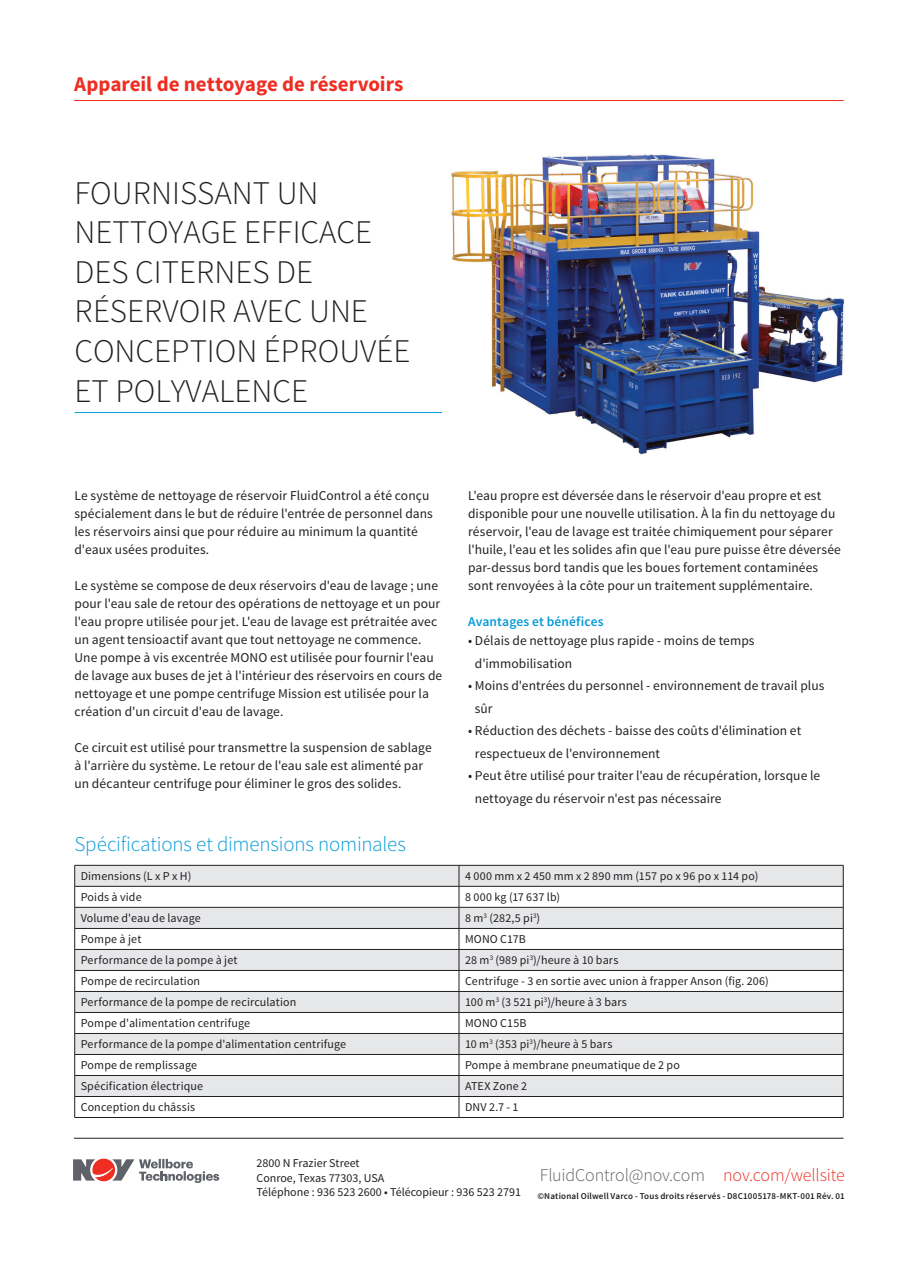
<style>
.page{position:relative;width:918px;height:1263px;background:#fff}
.page>*{position:absolute;margin:0;border:0;box-sizing:border-box;transform-origin:0 0}
.t1{font:300 33px/39.6px "Source Sans Pro";color:#231f20}
.t2{font:300 21px "Source Sans Pro";letter-spacing:-.01em;color:#069ad9}
.t3{font:700 21px "Source Sans Pro";letter-spacing:-.005em;color:#ee2e22}
.t4{font:300 18px "Source Sans Pro";letter-spacing:-.01em;color:#5f6369}
.Bulleted_Text__Sourc{font:13.5px/18px "Source Sans Pro";letter-spacing:.005em;color:#231f20}
.t5{font:600 13.5px "Source Sans Pro";letter-spacing:.01em;color:#069ad9}
.t6{font:12px/14.4px "Source Sans Pro";letter-spacing:.01em;color:#231f20}
.t7{font:600 9px "Source Sans Pro";letter-spacing:.02em;color:#231f20}
.s1{color:#ee2e22}
</style>
<div class="page">
<hr style="left:75px;top:412px;width:378px;height:1px;background:#069ad9">
<hr style="left:74px;top:1138px;width:769px;height:1px;background:#231f20">
<svg style="left:73px;top:1158px;width:146px;height:24px"></svg>
<svg style="left:75px;top:866px;width:768px;height:230px;fill:#e6e7e9"></svg>
<hr style="left:75px;top:865px;width:384px;height:1px;background:#231f20">
<hr style="left:459px;top:865px;width:384px;height:1px;background:#231f20">
<hr style="left:75px;top:886px;width:384px;height:1px;background:#231f20">
<hr style="left:459px;top:886px;width:384px;height:1px;background:#231f20">
<hr style="left:75px;top:907px;width:384px;height:1px;background:#231f20">
<hr style="left:459px;top:907px;width:384px;height:1px;background:#231f20">
<hr style="left:75px;top:928px;width:384px;height:1px;background:#231f20">
<hr style="left:459px;top:928px;width:384px;height:1px;background:#231f20">
<hr style="left:75px;top:949px;width:384px;height:1px;background:#231f20">
<hr style="left:459px;top:949px;width:384px;height:1px;background:#231f20">
<hr style="left:75px;top:970px;width:384px;height:1px;background:#231f20">
<hr style="left:459px;top:970px;width:384px;height:1px;background:#231f20">
<hr style="left:75px;top:991px;width:384px;height:1px;background:#231f20">
<hr style="left:459px;top:991px;width:384px;height:1px;background:#231f20">
<hr style="left:75px;top:1012px;width:384px;height:1px;background:#231f20">
<hr style="left:459px;top:1012px;width:384px;height:1px;background:#231f20">
<hr style="left:75px;top:1033px;width:384px;height:1px;background:#231f20">
<hr style="left:459px;top:1033px;width:384px;height:1px;background:#231f20">
<hr style="left:75px;top:1054px;width:384px;height:1px;background:#231f20">
<hr style="left:459px;top:1054px;width:384px;height:1px;background:#231f20">
<hr style="left:75px;top:1075px;width:384px;height:1px;background:#231f20">
<hr style="left:459px;top:1075px;width:384px;height:1px;background:#231f20">
<hr style="left:75px;top:1096px;width:384px;height:1px;background:#231f20">
<svg style="left:74px;top:865px;width:1px;height:252px"></svg>
<hr style="left:459px;top:1096px;width:384px;height:1px;background:#231f20">
<svg style="left:459px;top:865px;width:1px;height:252px"></svg>
<svg style="left:843px;top:865px;width:1px;height:252px"></svg>
<hr style="left:75px;top:1117px;width:384px;height:1px;background:#231f20">
<hr style="left:459px;top:1117px;width:384px;height:1px;background:#231f20">
<img style="left:443px;top:154px;width:401px;height:301px">
<hr style="left:74px;top:100px;width:770px;height:1px;background:#ee2e22">
<h2 class="t3" style="left:74px;top:71px;width:331px">Appareil de nettoyage de réservoirs</h2>
<p class="t1" style="left:75px;top:173px;width:338px">FOURNISSANT UN<br>NETTOYAGE EFFICACE<br>DES CITERNES DE<br>RÉSERVOIR AVEC UNE<br>CONCEPTION ÉPROUVÉE<br>ET POLYVALENCE</p>
<p class="Bulleted_Text__Sourc" style="left:75px;top:486px;width:360px">Le système de nettoyage de réservoir FluidControl a été conçu spécialement dans le but de réduire l'entrée de personnel dans les réservoirs ainsi que pour réduire au minimum la quantité d'eaux usées produites.</p>
<p class="Bulleted_Text__Sourc" style="left:75px;top:576px;width:369px">Le système se compose de deux réservoirs d'eau de lavage ; une pour l'eau sale de retour des opérations de nettoyage et un pour l'eau propre utilisée pour jet. L'eau de lavage est prétraitée avec un agent tensioactif avant que tout nettoyage ne commence.<br>Une pompe à vis excentrée MONO est utilisée pour fournir l'eau de lavage aux buses de jet à l'intérieur des réservoirs en cours de nettoyage et une pompe centrifuge Mission est utilisée pour la création d'un circuit d'eau de lavage.</p>
<p class="Bulleted_Text__Sourc" style="left:75px;top:738px;width:359px">Ce circuit est utilisé pour transmettre la suspension de sablage à l'arrière du système. Le retour de l'eau sale est alimenté par un décanteur centrifuge pour éliminer le gros des solides.</p>
<p class="Bulleted_Text__Sourc" style="left:468px;top:486px;width:374px">L'eau propre est déversée dans le réservoir d'eau propre et est disponible pour une nouvelle utilisation. À la fin du nettoyage du réservoir, l'eau de lavage est traitée chimiquement pour séparer l'huile, l'eau et les solides afin que l'eau pure puisse être déversée par-dessus bord tandis que les boues fortement contaminées sont renvoyées à la côte pour un traitement supplémentaire.</p>
<p class="t5" style="left:468px;top:613px;width:137px">Avantages et bénéfices</p>
<p class="Bulleted_Text__Sourc" style="left:475px;top:630px;width:281px;line-height:22.5px;text-indent:-7px">• Délais de nettoyage plus rapide - moins de temps d'immobilisation</p>
<p class="Bulleted_Text__Sourc" style="left:475px;top:675px;width:351px;line-height:22.5px;text-indent:-7px">• Moins d'entrées du personnel - environnement de travail plus sûr</p>
<p class="Bulleted_Text__Sourc" style="left:475px;top:720px;width:328px;line-height:22.5px;text-indent:-7px">• Réduction des déchets - baisse des coûts d'élimination et respectueux de l'environnement</p>
<p class="Bulleted_Text__Sourc" style="left:475px;top:765px;width:347px;line-height:22.5px;text-indent:-7px">• Peut être utilisé pour traiter l'eau de récupération, lorsque le nettoyage du réservoir n'est pas nécessaire</p>
<p class="t2" style="left:75px;top:831px;width:333px">Spécifications et dimensions nominales</p>
<p class="t6" style="left:81px;top:869px;width:112px">Dimensions (L x P x H)</p>
<p class="t6" style="left:465px;top:869px;width:295px">4 000 mm x 2 450 mm x 2 890 mm (157 po x 96 po x 114 po)</p>
<p class="t6" style="left:81px;top:890px;width:63px">Poids à vide</p>
<p class="t6" style="left:465px;top:890px;width:97px">8 000 kg (17 637 lb)</p>
<p class="t6" style="left:81px;top:911px;width:122px">Volume d'eau de lavage</p>
<p class="t6" style="left:465px;top:911px;width:77px">8 m<sup>3</sup> (282,5 pi<sup>3</sup>)</p>
<p class="t6" style="left:81px;top:932px;width:62px">Pompe à jet</p>
<p class="t6" style="left:465px;top:932px;width:62px">MONO C17B</p>
<p class="t6" style="left:81px;top:953px;width:158px">Performance de la pompe à jet</p>
<p class="t6" style="left:465px;top:953px;width:155px">28 m<sup>3</sup> (989 pi<sup>3</sup>)/heure à 10 bars</p>
<p class="t6" style="left:81px;top:974px;width:121px">Pompe de recirculation</p>
<p class="t6" style="left:465px;top:974px;width:305px">Centrifuge - 3 en sortie avec union à frapper Anson (fig. 206)</p>
<p class="t6" style="left:81px;top:995px;width:217px">Performance de la pompe de recirculation</p>
<p class="t6" style="left:465px;top:995px;width:163px">100 m<sup>3</sup> (3 521 pi<sup>3</sup>)/heure à 3 bars</p>
<p class="t6" style="left:81px;top:1016px;width:171px">Pompe d'alimentation centrifuge</p>
<p class="t6" style="left:465px;top:1016px;width:63px">MONO C15B</p>
<p class="t6" style="left:81px;top:1037px;width:267px">Performance de la pompe d'alimentation centrifuge</p>
<p class="t6" style="left:465px;top:1037px;width:149px">10 m<sup>3</sup> (353 pi<sup>3</sup>)/heure à 5 bars</p>
<p class="t6" style="left:81px;top:1058px;width:118px">Pompe de remplissage</p>
<p class="t6" style="left:465px;top:1058px;width:216px">Pompe à membrane pneumatique de 2 po</p>
<p class="t6" style="left:81px;top:1079px;width:124px">Spécification électrique</p>
<p class="t6" style="left:465px;top:1079px;width:64px">ATEX Zone 2</p>
<p class="t6" style="left:81px;top:1100px;width:116px">Conception du châssis</p>
<p class="t6" style="left:465px;top:1100px;width:55px">DNV 2.7 - 1</p>
<p class="t6" style="left:256px;top:1156px;width:266px">2800 N Frazier Street<br>Conroe, Texas 77303, USA<br>Téléphone : 936 523 2600 • Télécopieur : 936 523 2791</p>
<h3 class="t4" style="left:540px;top:1164px;width:306px">FluidControl@nov.com <span class="s1">nov.com/wellsite</span></h3>
<p class="t7" style="left:537px;top:1190px;width:309px">©National Oilwell Varco - Tous droits réservés - D8C1005178-MKT-001 Rév. 01</p>
</div>
